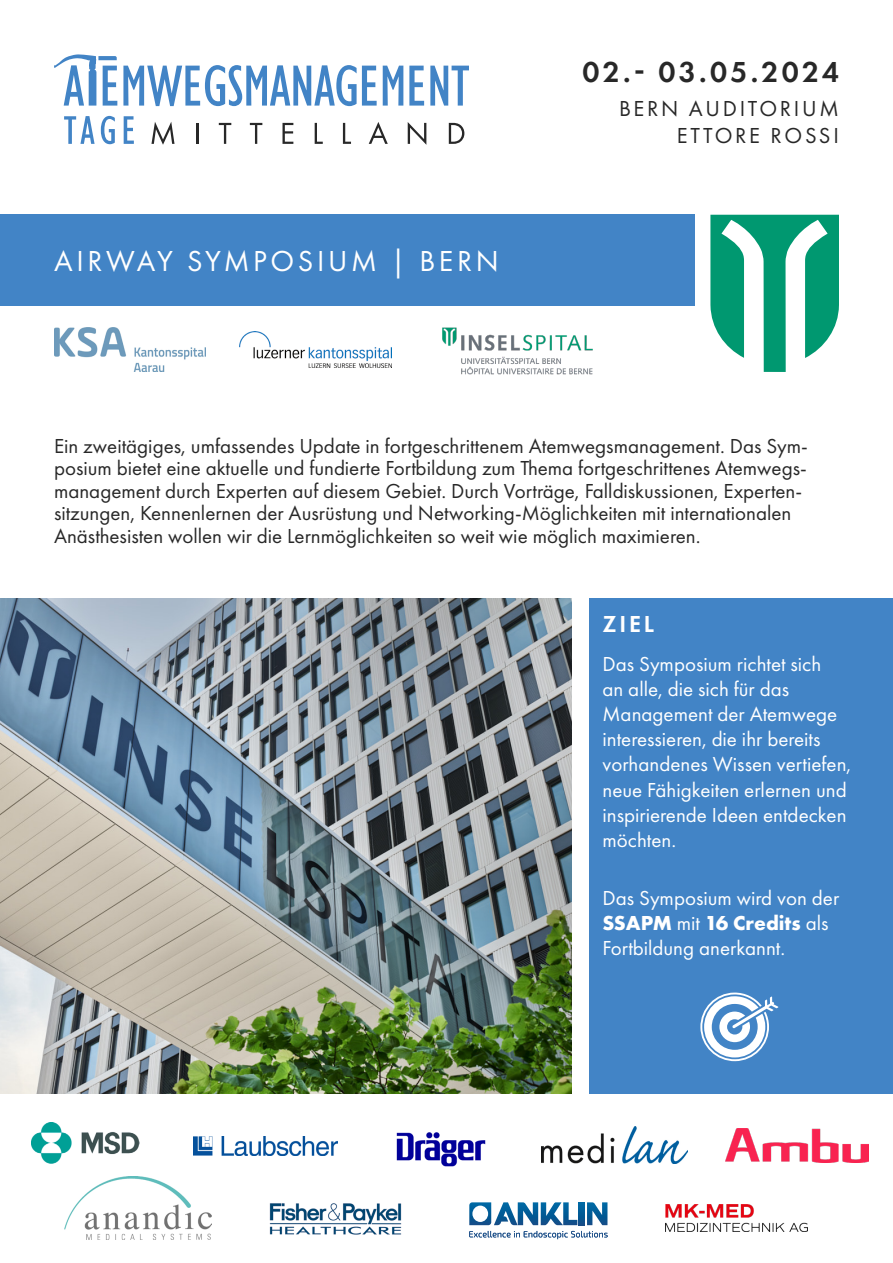
<style>
.page{position:relative;width:893px;height:1263px;background:#fff}
.page>*{position:absolute;margin:0;border:0;box-sizing:border-box;transform-origin:0 0}
.t1{font:30px "Futura PT";letter-spacing:.12em;color:#fff}
.t2{font:600 30px "Futura PT";letter-spacing:.11em;color:#282828}
.t3{font:600 24px "Futura PT";color:#fff}
.t4{font:22.5px/27px "Futura PT";letter-spacing:.12em;color:#282828;text-align:right}
.t5{font:21px/22.5px "Futura PT";color:#282828}
.t6{font:21px/25.2px "Futura PT";color:#fff}
.s1{font-weight:700}
</style>
<div class="page">
<div style="left:0;top:215px;width:694px;height:91px;background:#4284c6"></div>
<img style="left:725px;top:1128px;width:143px;height:34px">
<img style="left:65px;top:1177px;width:146px;height:63px">
<svg style="left:587px;top:1202px;width:20px;height:23px"></svg>
<svg style="left:579px;top:1202px;width:5px;height:23px"></svg>
<svg style="left:469px;top:1202px;width:108px;height:23px"></svg>
<svg style="left:469px;top:1231px;width:139px;height:8px"></svg>
<img style="left:269px;top:1203px;width:133px;height:32px">
<img style="left:193px;top:1136px;width:145px;height:20px">
<img style="left:665px;top:1204px;width:142px;height:27px">
<div style="left:589px;top:598px;width:304px;height:495px;background:#4284c6"></div>
<img style="left:0;top:598px;width:571px;height:495px">
<svg style="left:700px;top:992px;width:78px;height:69px"></svg>
<img style="left:31px;top:1122px;width:108px;height:41px">
<img style="left:396px;top:1132px;width:90px;height:35px">
<img style="left:54px;top:328px;width:152px;height:43px">
<img style="left:240px;top:331px;width:152px;height:37px">
<img style="left:442px;top:327px;width:151px;height:48px">
<svg style="left:710px;top:215px;width:129px;height:157px"></svg>
<svg style="left:123px;top:65px;width:254px;height:41px"></svg>
<svg style="left:383px;top:66px;width:20px;height:40px"></svg>
<svg style="left:409px;top:66px;width:15px;height:40px"></svg>
<svg style="left:430px;top:66px;width:39px;height:40px"></svg>
<svg style="left:54px;top:54px;width:63px;height:52px"></svg>
<svg style="left:64px;top:116px;width:31px;height:28px"></svg>
<svg style="left:101px;top:116px;width:14px;height:28px"></svg>
<svg style="left:124px;top:116px;width:10px;height:28px"></svg>
<svg style="left:151px;top:122px;width:23px;height:23px"></svg>
<hr style="left:196px;top:123px;width:3px;height:21px;background:#282828">
<svg style="left:219px;top:123px;width:12px;height:21px"></svg>
<svg style="left:250px;top:123px;width:12px;height:21px"></svg>
<svg style="left:282px;top:123px;width:11px;height:21px"></svg>
<svg style="left:315px;top:123px;width:8px;height:21px"></svg>
<svg style="left:343px;top:123px;width:8px;height:21px"></svg>
<svg style="left:369px;top:122px;width:19px;height:22px"></svg>
<svg style="left:408px;top:122px;width:18px;height:23px"></svg>
<svg style="left:449px;top:123px;width:15px;height:21px"></svg>
<img style="left:542px;top:1126px;width:146px;height:37px">
<h1 class="t1" style="left:54px;top:243px;width:446px">AIRWAY SYMPOSIUM | BERN</h1>
<h1 class="t2" style="left:583px;top:53px;width:258px">02.- 03.05.2024</h1>
<p class="t4" style="left:619px;top:95px;width:221px">BERN AUDITORIUM<br>ETTORE ROSSI</p>
<p class="t5" style="left:54px;top:434px;width:755px">Ein zweitägiges, umfassendes Update in fortgeschrittenem Atemwegsmanagement. Das Sym&shy;posium bietet eine aktuelle und fundierte Fortbildung zum Thema fortgeschrittenes Atemwegs&shy;management durch Experten auf diesem Gebiet. Durch Vorträge, Falldiskussionen, Experten&shy;sitzungen, Kennenlernen der Ausrüstung und Networking-Möglichkeiten mit internationalen Anästhesisten wollen wir die Lernmöglichkeiten so weit wie möglich maximieren.</p>
<p class="t3" style="left:603px;top:609px;width:53px">ZIEL</p>
<p class="t6" style="left:602px;top:651px;width:250px">Das Symposium richtet sich<br>an alle, die sich für das<br>Management der Atemwege interessieren, die ihr bereits vorhandenes Wissen vertiefen, neue Fähigkeiten erlernen und inspirierende Ideen entdecken möchten.</p>
<p class="t6" style="left:602px;top:885px;width:238px">Das Symposium wird von der<br><span class="s1">SSAPM</span> mit <span class="s1">16 Credits</span> als<br>Fortbildung anerkannt.</p>
</div>
